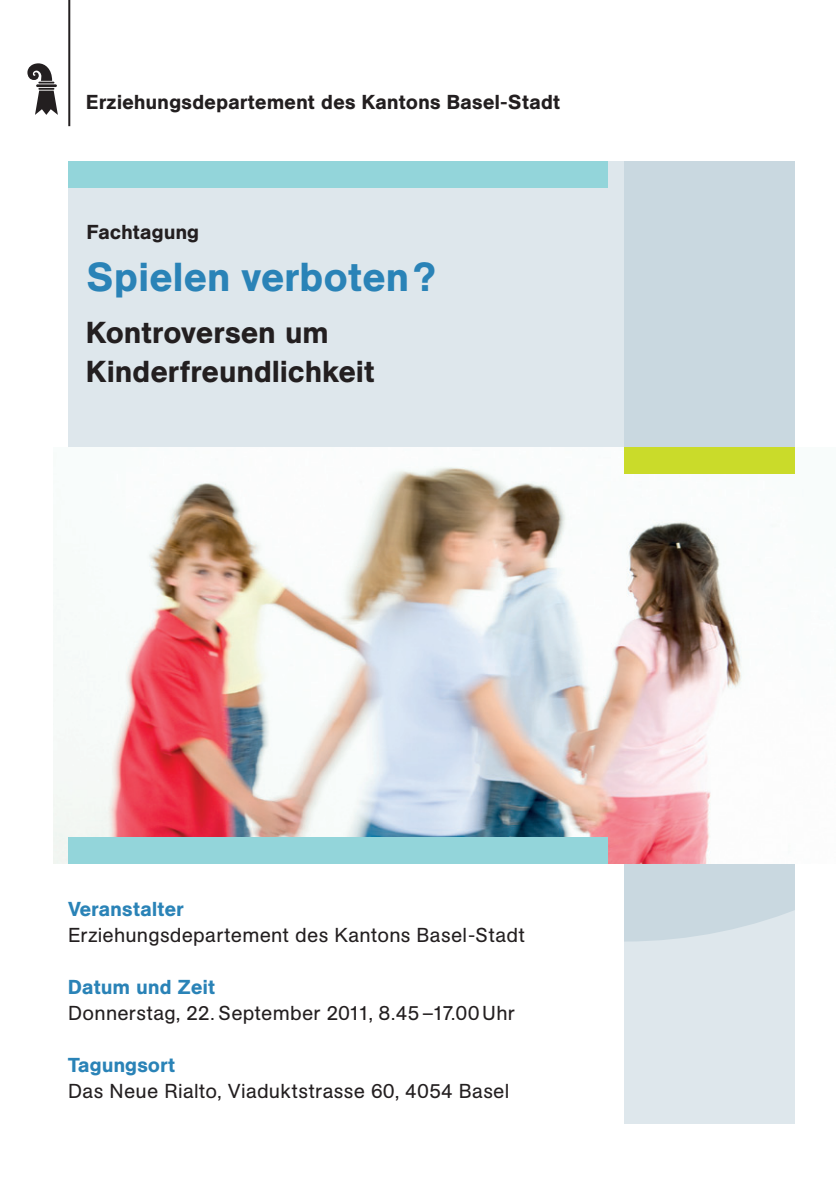
<style>
.page{position:relative;width:840px;height:1191px;background:#fff}
.page>*{position:absolute;margin:0;border:0;box-sizing:border-box;transform-origin:0 0}
.t1{font:500 40px "AG Book Pro";letter-spacing:.02em;color:#2a83b7}
.t2{font:500 30px/39px "AG Book Pro";letter-spacing:.02em;color:#231f20}
.t3{font:20px "AG Book Pro";letter-spacing:.015em;color:#231f20}
.t4{font:500 20px "AG Book BQ";letter-spacing:.02em;color:#231f20}
.t5{font:500 20px "AG Book Pro";letter-spacing:.02em;color:#2a83b7}
.t6{font:500 20px "AG Book Pro";letter-spacing:.02em;color:#231f20}
</style>
<div class="page">
<svg style="left:27px;top:63px;width:31px;height:52px"></svg>
<hr style="left:68px;top:0;width:2px;height:126px;background:#231f20">
<div style="left:68px;top:161px;width:726px;height:286px;background:#dee7ec"></div>
<div style="left:624px;top:161px;width:170px;height:962px;background:#dee7ec"></div>
<div style="left:624px;top:161px;width:170px;height:780px;background:#c9d8e0"></div>
<img style="left:54px;top:447px;width:741px;height:416px">
<div style="left:68px;top:161px;width:539px;height:26px;background:#93d5da"></div>
<div style="left:68px;top:837px;width:539px;height:26px;background:#93d5da"></div>
<div style="left:624px;top:447px;width:170px;height:26px;background:#cadb2a"></div>
<p class="t4" style="left:86px;top:90px;width:475px">Erziehungsdepartement des Kantons Basel-Stadt</p>
<p class="t6" style="left:87px;top:219px;width:114px">Fachtagung</p>
<h1 class="t1" style="left:87px;top:251px;width:351px">Spielen verboten?</h1>
<h2 class="t2" style="left:86px;top:312px;width:290px">Kontroversen um<br>Kinderfreundlichkeit</h2>
<p class="t5" style="left:68px;top:895px;width:117px">Veranstalter</p>
<p class="t3" style="left:68px;top:921px;width:458px">Erziehungsdepartement des Kantons Basel-Stadt</p>
<p class="t5" style="left:68px;top:973px;width:149px">Datum und Zeit</p>
<p class="t3" style="left:68px;top:999px;width:448px">Donnerstag, 22. September 2011, 8.45 –17.00Uhr</p>
<p class="t5" style="left:68px;top:1051px;width:109px">Tagungsort</p>
<p class="t3" style="left:68px;top:1077px;width:442px">Das Neue Rialto, Viaduktstrasse 60, 4054 Basel</p>
</div>
